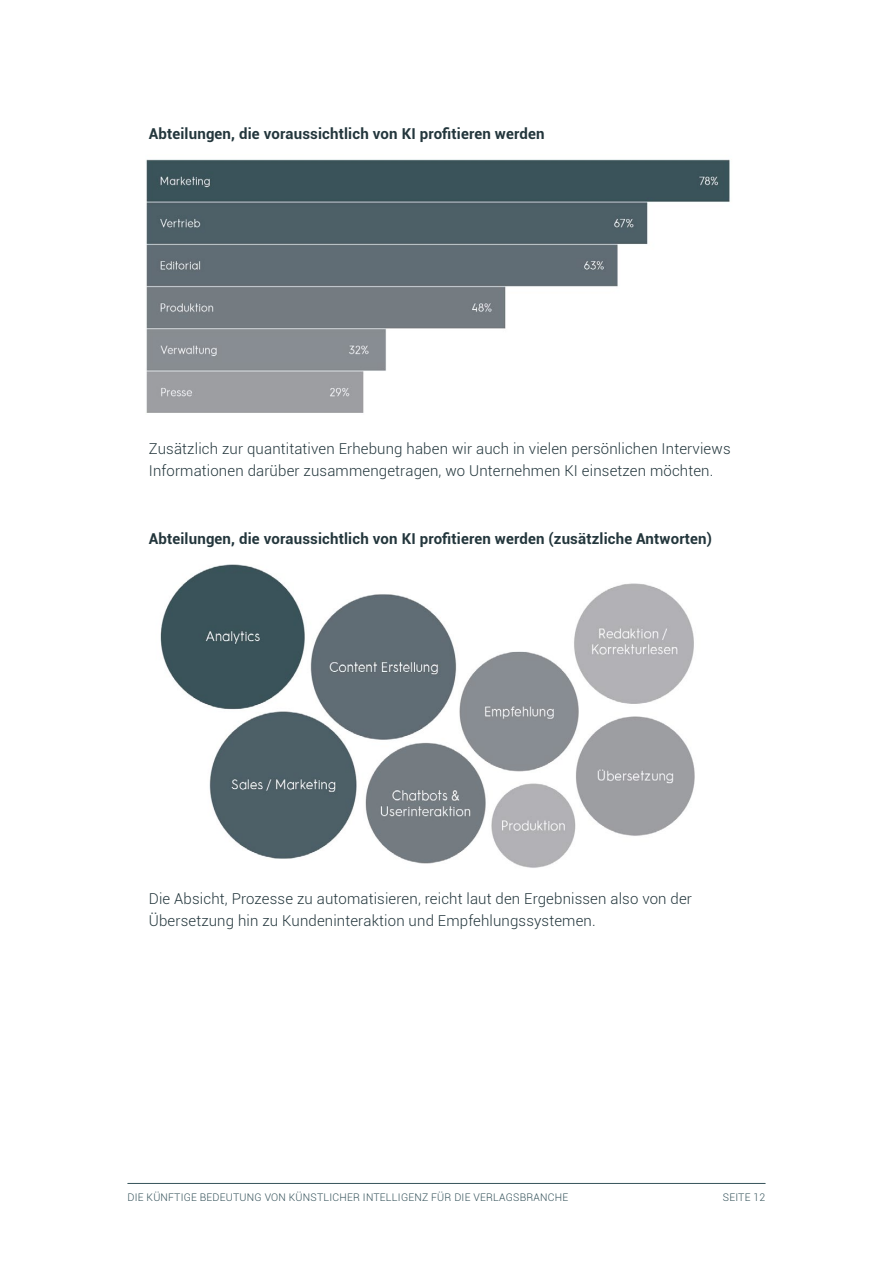
<style>
.page{position:relative;width:893px;height:1263px;background:#fff}
.page>*{position:absolute;margin:0;border:0;box-sizing:border-box;transform-origin:0 0}
.body_copy{font:300 15px/22.5px "Roboto";letter-spacing:.01em;color:#23363c}
.body_copy-2{font:700 15px "Roboto";letter-spacing:.01em;color:#23363c}
.t1{font:300 10.5px "Roboto";letter-spacing:.02em;color:#35525a}
</style>
<div class="page">
<hr style="left:128px;top:1183px;width:637px;height:1px;background:#35525a">
<img style="left:160px;top:564px;width:535px;height:304px">
<img style="left:146px;top:159px;width:584px;height:254px">
<p class="body_copy-2" style="left:149px;top:123px;width:397px">Abteilungen, die voraussichtlich von KI profitieren werden</p>
<p class="body_copy" style="left:149px;top:437px;width:583px">Zusätzlich zur quantitativen Erhebung haben wir auch in vielen persönlichen Interviews<br>Informationen darüber zusammengetragen, wo Unternehmen KI einsetzen möchten.</p>
<p class="body_copy-2" style="left:149px;top:528px;width:565px">Abteilungen, die voraussichtlich von KI profitieren werden (zusätzliche Antworten)</p>
<p class="body_copy" style="left:149px;top:887px;width:545px">Die Absicht, Prozesse zu automatisieren, reicht laut den Ergebnissen also von der<br>Übersetzung hin zu Kundeninteraktion und Empfehlungssystemen.</p>
<p class="t1" style="left:128px;top:1190px;width:442px">DIE KÜNFTIGE BEDEUTUNG VON KÜNSTLICHER INTELLIGENZ FÜR DIE VERLAGSBRANCHE</p>
<p class="t1" style="left:723px;top:1190px;width:44px">SEITE 12</p>
</div>
